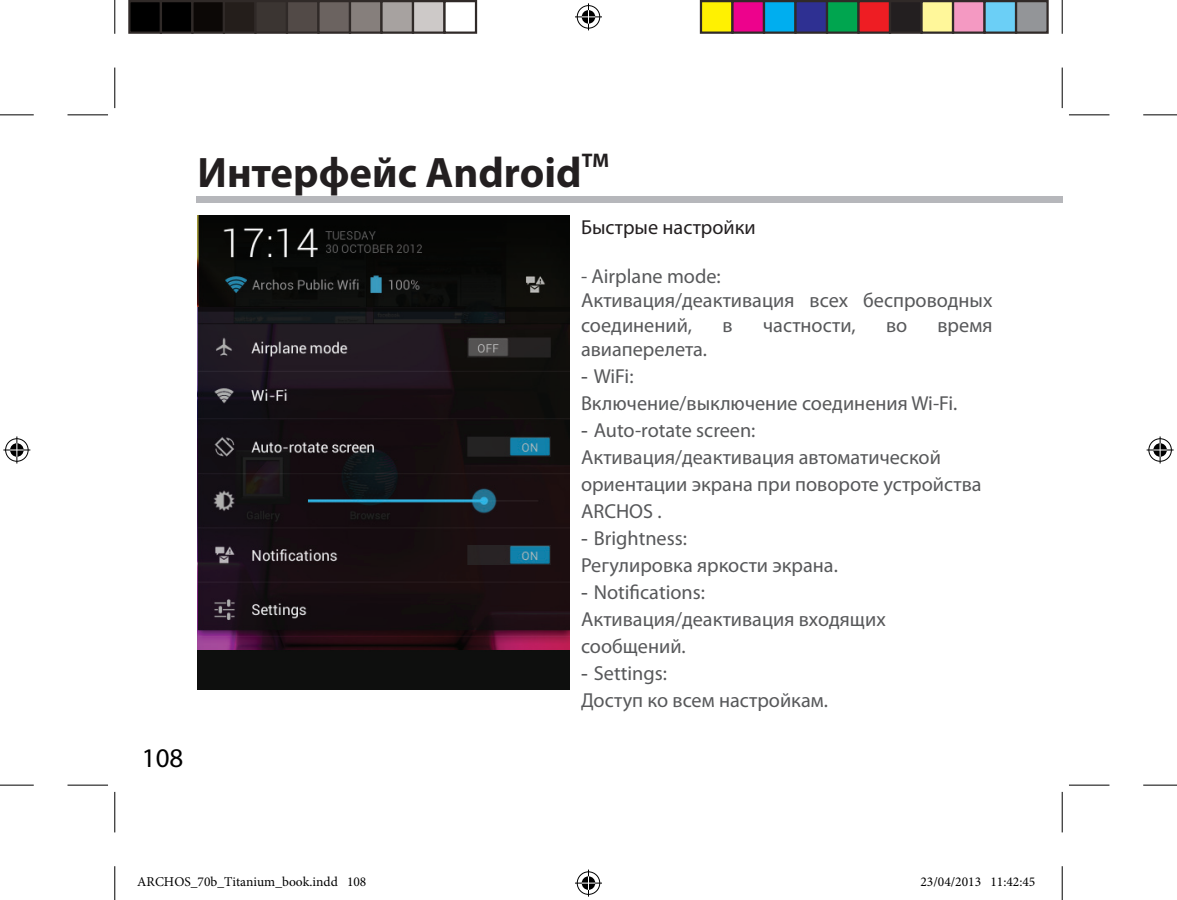
<style>
.page{position:relative;width:1177px;height:900px;background:#fff}
.page>*{position:absolute;margin:0;border:0;box-sizing:border-box;transform-origin:0 0}
.t1{font:700 42.75px "Myriad Pro";color:#231f20}
.t2{font:27px "Myriad Pro";color:#000}
.t3{font:20.25px/27px "Myriad Pro";color:#57585a}
.t4{font:20.25px "Myriad Pro";color:#231f20}
.t5{font:700 19.57px "Myriad Pro";color:#231f20}
.t6{font:13.5px "Minion Pro";color:#000}
.s1{font-family:"Arial"}
</style>
<div class="page">
<img style="left:197px;top:215px;width:372px;height:92px">
<div style="left:196px;top:196px;width:866px;height:6px;background:#b6b7bb"></div>
<img style="left:197px;top:307px;width:372px;height:382px">
<hr style="left:0;top:114px;width:34px;height:1px;background:#000">
<hr style="left:1143px;top:114px;width:34px;height:1px;background:#000">
<hr style="left:0;top:784px;width:34px;height:1px;background:#000">
<hr style="left:1143px;top:784px;width:34px;height:1px;background:#000">
<hr style="left:114px;top:0;width:1px;height:34px;background:#000">
<hr style="left:114px;top:865px;width:1px;height:34px;background:#000">
<hr style="left:1061px;top:0;width:1px;height:34px;background:#000">
<hr style="left:1061px;top:865px;width:1px;height:34px;background:#000">
<hr style="left:68px;top:114px;width:40px;height:1px;background:#000">
<hr style="left:1069px;top:114px;width:40px;height:1px;background:#000">
<hr style="left:68px;top:784px;width:40px;height:1px;background:#000">
<hr style="left:1069px;top:784px;width:40px;height:1px;background:#000">
<hr style="left:114px;top:68px;width:1px;height:40px;background:#000">
<hr style="left:114px;top:791px;width:1px;height:41px;background:#000">
<hr style="left:1061px;top:68px;width:1px;height:40px;background:#000">
<hr style="left:1061px;top:791px;width:1px;height:41px;background:#000">
<svg style="left:575px;top:3px;width:27px;height:27px"></svg>
<svg style="left:575px;top:869px;width:27px;height:27px"></svg>
<svg style="left:3px;top:436px;width:27px;height:27px"></svg>
<svg style="left:1146px;top:436px;width:27px;height:27px"></svg>
<div style="left:129px;top:1px;width:32px;height:32px;background:#000"></div>
<div style="left:128px;top:0;width:34px;height:34px;border:2px solid #302a28"></div>
<div style="left:161px;top:1px;width:31px;height:32px;background:#000"></div>
<div style="left:160px;top:0;width:34px;height:34px;border:2px solid #302a28"></div>
<div style="left:192px;top:1px;width:32px;height:32px;background:#0c0806"></div>
<div style="left:191px;top:0;width:34px;height:34px;border:2px solid #302a28"></div>
<div style="left:224px;top:1px;width:31px;height:32px;background:#241e1b"></div>
<div style="left:223px;top:0;width:33px;height:34px;border:2px solid #302a28"></div>
<div style="left:255px;top:1px;width:32px;height:32px;background:#3b3532"></div>
<div style="left:254px;top:0;width:34px;height:34px;border:2px solid #302a28"></div>
<div style="left:287px;top:1px;width:31px;height:32px;background:#524a47"></div>
<div style="left:286px;top:0;width:34px;height:34px;border:2px solid #302a28"></div>
<div style="left:318px;top:1px;width:32px;height:32px;background:#6b6360"></div>
<div style="left:317px;top:0;width:34px;height:34px;border:2px solid #302a28"></div>
<div style="left:350px;top:1px;width:31px;height:32px;background:#867f7c"></div>
<div style="left:349px;top:0;width:33px;height:34px;border:2px solid #302a28"></div>
<div style="left:381px;top:1px;width:32px;height:32px;background:#a7a2a0"></div>
<div style="left:380px;top:0;width:34px;height:34px;border:2px solid #302a28"></div>
<div style="left:413px;top:1px;width:31px;height:32px;background:#cdc9c8"></div>
<div style="left:412px;top:0;width:34px;height:34px;border:2px solid #302a28"></div>
<div style="left:443px;top:0;width:34px;height:34px;border:2px solid #302a28"></div>
<div style="left:701px;top:1px;width:31px;height:32px;background:#fff101"></div>
<div style="left:700px;top:0;width:33px;height:34px;border:2px solid #302a28"></div>
<div style="left:732px;top:1px;width:32px;height:32px;background:#ed028c"></div>
<div style="left:731px;top:0;width:34px;height:34px;border:2px solid #302a28"></div>
<div style="left:764px;top:1px;width:31px;height:32px;background:#00aeef"></div>
<div style="left:763px;top:0;width:33px;height:34px;border:2px solid #302a28"></div>
<div style="left:795px;top:1px;width:32px;height:32px;background:#2e3092"></div>
<div style="left:794px;top:0;width:34px;height:34px;border:2px solid #302a28"></div>
<div style="left:827px;top:1px;width:31px;height:32px;background:#00a54f"></div>
<div style="left:826px;top:0;width:33px;height:34px;border:2px solid #302a28"></div>
<div style="left:858px;top:1px;width:32px;height:32px;background:#ee1d23"></div>
<div style="left:857px;top:0;width:34px;height:34px;border:2px solid #302a28"></div>
<div style="left:890px;top:1px;width:31px;height:32px;background:#231f20"></div>
<div style="left:889px;top:0;width:33px;height:34px;border:2px solid #302a28"></div>
<div style="left:921px;top:1px;width:32px;height:32px;background:#fff79a"></div>
<div style="left:920px;top:0;width:34px;height:34px;border:2px solid #302a28"></div>
<div style="left:953px;top:1px;width:31px;height:32px;background:#f499c2"></div>
<div style="left:952px;top:0;width:33px;height:34px;border:2px solid #302a28"></div>
<div style="left:984px;top:1px;width:32px;height:32px;background:#6bcff6"></div>
<div style="left:983px;top:0;width:34px;height:34px;border:2px solid #302a28"></div>
<div style="left:1016px;top:1px;width:31px;height:32px;background:#939598"></div>
<div style="left:1015px;top:0;width:33px;height:34px;border:2px solid #302a28"></div>
<h1 class="t1" style="left:197px;top:145px;width:386px">Интерфейс Android</h1>
<p class="t5" style="left:582px;top:147px;width:29px">TM</p>
<p class="t4" style="left:581px;top:215px;width:176px">Быстрые настройки</p>
<p class="t3" style="left:581px;top:263px;width:413px;line-height:24.3px">- Airplane mode:<br>Активация/деактивация всех беспроводных соединений,</p>
<p class="t3" style="left:722px;top:311px;width:12px">в</p>
<p class="t3" style="left:763px;top:311px;width:94px">частности,</p>
<p class="t3" style="left:886px;top:311px;width:23px">во</p>
<p class="t3" style="left:937px;top:311px;width:56px">время</p>
<h2 class="t2" style="left:142px;top:740px;width:43px">108</h2>
<p class="t3" style="left:581px;top:335px;width:128px">авиаперелета.</p>
<p class="t3" style="left:581px;top:362px;width:378px"><span class="s1">-</span> WiFi:<br>Включение/выключение соединения Wi-Fi.</p>
<p class="t3" style="left:581px;top:416px;width:402px"><span class="s1">-</span> Auto-rotate screen:<br>Активация/деактивация автоматической ориентации экрана при повороте устройства<br>ARCHOS .</p>
<p class="t3" style="left:581px;top:524px;width:258px"><span class="s1">-</span> Brightness:<br>Регулировка яркости экрана.</p>
<p class="t3" style="left:581px;top:578px;width:306px"><span class="s1">-</span> Notifications:<br>Активация/деактивация входящих сообщений.</p>
<p class="t3" style="left:581px;top:659px;width:249px"><span class="s1">-</span> Settings:<br>Доступ ко всем настройкам.</p>
<p class="t6" style="left:137px;top:872px;width:231px">ARCHOS_70b_Titanium_book.indd 108</p>
<p class="t6" style="left:920px;top:872px;width:117px">23/04/2013 11:42:45</p>
</div>
